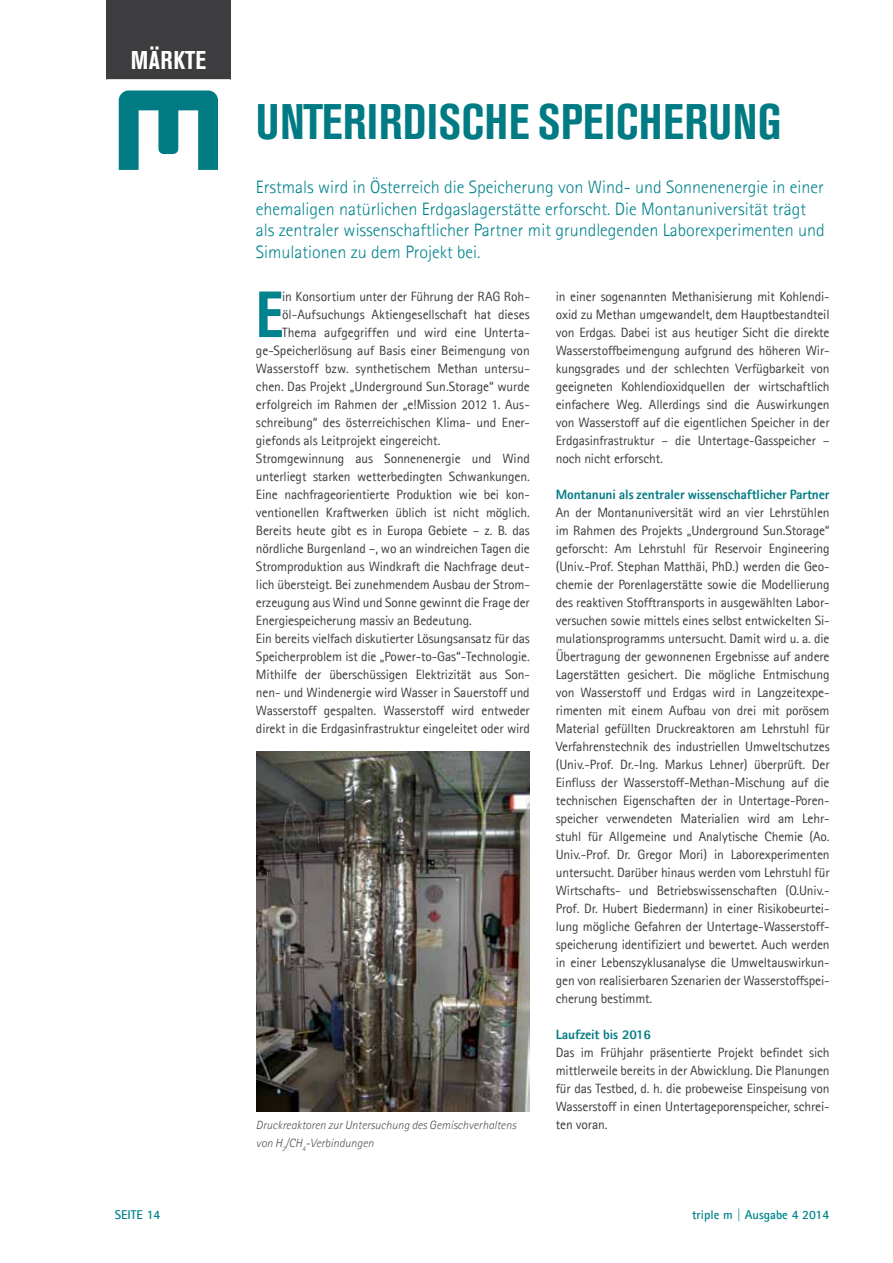
<style>
.page{position:relative;width:893px;height:1263px;background:#fff}
.page>*{position:absolute;margin:0;border:0;box-sizing:border-box;transform-origin:0 0}
.t1{font:700 condensed 64.5px "Akzidenz Grotesk BE";color:#00838c}
.t2{font:700 condensed 49.5px "Akzidenz Grotesk BE";letter-spacing:.01em;color:#007b84}
.t3{font:700 condensed 25.5px "Akzidenz Grotesk BE";letter-spacing:.03em;color:#fff}
.t4{font:300 18px/21.6px "Agfa Rotis Sans Serif";color:#00838c}
.t5{font:13.5px/18px "Agfa Rotis Sans Serif";letter-spacing:-.01em;color:#3d3c3e;text-align:justify}
.t6{font:800 13.5px "Agfa Rotis Sans Serif";letter-spacing:-.01em;color:#007b84}
.t7{font:700 12.75px "Agfa Rotis Sans Serif";color:#00838c}
.t8{font:italic 300 12px "Agfa Rotis Sans Serif";color:#525254}
</style>
<div class="page">
<img style="left:257px;top:751px;width:272px;height:360px">
<div style="left:106px;top:0;width:124px;height:79px;background:#3d3c3e"></div>
<svg style="left:106px;top:79px;width:124px;height:91px"></svg>
<h3 class="t3" style="left:131px;top:45px;width:77px">MÄRKTE</h3>
<h2 class="t2" style="left:256px;top:94px;width:522px">UNTERIRDISCHE SPEICHERUNG</h2>
<p class="t4" style="left:256px;top:176px;width:570px">Erstmals wird in Österreich die Speicherung von Wind- und Sonnenenergie in einer ehemaligen natürlichen Erdgaslagerstätte erforscht. Die Montanuniversität trägt als zentraler wissenschaftlicher Partner mit grundlegenden Laborexperimenten und Simulationen zu dem Projekt bei.</p>
<h1 class="t1" style="left:256px;top:278px;width:24px">E</h1>
<p class="t5" style="left:282px;top:287px;width:248px">in Konsortium unter der Führung der RAG Roh-</p>
<p class="t5" style="left:556px;top:287px;width:275px">in einer sogenannten Methanisierung mit Kohlendi&shy;oxid zu Methan umgewandelt, dem Hauptbestandteil von Erdgas. Dabei ist aus heutiger Sicht die direkte Wasserstoffbeimengung aufgrund des höheren Wir&shy;kungsgrades und der schlechten Verfügbarkeit von geeigneten Kohlendioxidquellen der wirtschaftlich einfachere Weg. Allerdings sind die Auswirkungen von Wasserstoff auf die eigentlichen Speicher in der Erdgasinfrastruktur – die Untertage-Gasspeicher – noch nicht erforscht.</p>
<p class="t6" style="left:556px;top:486px;width:275px">Montanuni als zentraler wissenschaftlicher Partner</p>
<p class="t5" style="left:556px;top:503px;width:275px">An der Montanuniversität wird an vier Lehrstühlen im Rahmen des Projekts „Underground Sun.Storage“ geforscht: Am Lehrstuhl für Reservoir Engineering (Univ.-Prof. Stephan Matthäi, PhD.) werden die Geo&shy;chemie der Porenlagerstätte sowie die Modellierung des reaktiven Stofftransports in ausgewählten Labor&shy;versuchen sowie mittels eines selbst entwickelten Si&shy;mulationsprogramms untersucht. Damit wird u. a. die Übertragung der gewonnenen Ergebnisse auf andere Lagerstätten gesichert. Die mögliche Entmischung von Wasserstoff und Erdgas wird in Langzeitexpe&shy;rimenten mit einem Aufbau von drei mit porösem Material gefüllten Druckreaktoren am Lehrstuhl für Verfahrenstechnik des industriellen Umweltschutzes (Univ.-Prof. Dr.-Ing. Markus Lehner) überprüft. Der Einfluss der Wasserstoff-Methan-Mischung auf die technischen Eigenschaften der in Untertage-Poren&shy;speicher verwendeten Materialien wird am Lehr&shy;stuhl für Allgemeine und Analytische Chemie (Ao.<br>Univ.-Prof. Dr. Gregor Mori) in Laborexperimenten untersucht. Darüber hinaus werden vom Lehrstuhl für Wirtschafts- und Betriebswissenschaften (O.Univ.- Prof. Dr. Hubert Biedermann) in einer Risikobeurtei&shy;lung mögliche Gefahren der Untertage-Wasserstoff&shy;speicherung identifiziert und bewertet. Auch werden in einer Lebenszyklusanalyse die Umweltauswirkun&shy;gen von realisierbaren Szenarien der Wasserstoffspei&shy;cherung bestimmt.</p>
<p class="t6" style="left:556px;top:1026px;width:97px">Laufzeit bis 2016</p>
<p class="t5" style="left:556px;top:1043px;width:275px">Das im Frühjahr präsentierte Projekt befindet sich mittlerweile bereits in der Abwicklung. Die Planungen für das Testbed, d. h. die probeweise Einspeisung von Wasserstoff in einen Untertageporenspeicher, schrei-</p>
<p class="t5" style="left:282px;top:305px;width:249px">öl-Aufsuchungs Aktiengesellschaft hat dieses</p>
<p class="t5" style="left:282px;top:323px;width:249px">Thema aufgegriffen und wird eine Unterta-</p>
<p class="t5" style="left:256px;top:341px;width:275px">ge-Speicherlösung auf Basis einer Beimengung von</p>
<p class="t5" style="left:256px;top:359px;width:275px">Wasserstoff bzw. synthetischem Methan untersu-</p>
<p class="t5" style="left:256px;top:377px;width:275px">chen. Das Projekt „Underground Sun.Storage“ wurde</p>
<p class="t5" style="left:256px;top:395px;width:275px">erfolgreich im Rahmen der „e!Mission 2012 1. Aus-</p>
<p class="t5" style="left:256px;top:413px;width:275px">schreibung“ des österreichischen Klima- und Ener-</p>
<p class="t5" style="left:256px;top:431px;width:186px">giefonds als Leitprojekt eingereicht.</p>
<p class="t5" style="left:256px;top:449px;width:275px">Stromgewinnung aus Sonnenenergie und Wind</p>
<p class="t5" style="left:256px;top:467px;width:275px">unterliegt starken wetterbedingten Schwankungen.</p>
<p class="t5" style="left:256px;top:485px;width:275px">Eine nachfrageorientierte Produktion wie bei kon-</p>
<p class="t5" style="left:256px;top:503px;width:275px">ventionellen Kraftwerken üblich ist nicht möglich.</p>
<p class="t5" style="left:256px;top:521px;width:275px">Bereits heute gibt es in Europa Gebiete – z. B. das</p>
<p class="t5" style="left:256px;top:539px;width:275px">nördliche Burgenland –, wo an windreichen Tagen die</p>
<p class="t5" style="left:256px;top:557px;width:275px">Stromproduktion aus Windkraft die Nachfrage deut-</p>
<p class="t5" style="left:256px;top:575px;width:275px">lich übersteigt. Bei zunehmendem Ausbau der Strom-</p>
<p class="t5" style="left:256px;top:593px;width:275px">erzeugung aus Wind und Sonne gewinnt die Frage der</p>
<p class="t5" style="left:256px;top:611px;width:217px">Energiespeicherung massiv an Bedeutung.</p>
<p class="t5" style="left:256px;top:629px;width:275px">Ein bereits vielfach diskutierter Lösungsansatz für das</p>
<p class="t5" style="left:256px;top:647px;width:275px">Speicherproblem ist die „Power-to-Gas“-Technologie.</p>
<p class="t5" style="left:256px;top:665px;width:275px">Mithilfe der überschüssigen Elektrizität aus Son-</p>
<p class="t5" style="left:256px;top:683px;width:275px">nen- und Windenergie wird Wasser in Sauerstoff und</p>
<p class="t5" style="left:256px;top:701px;width:275px">Wasserstoff gespalten. Wasserstoff wird entweder</p>
<p class="t5" style="left:256px;top:719px;width:275px">direkt in die Erdgasinfrastruktur eingeleitet oder wird</p>
<p class="t8" style="left:256px;top:1118px;width:262px">Druckreaktoren zur Untersuchung des Gemischverhaltens</p>
<p class="t5" style="left:556px;top:1115px;width:53px">ten voran.</p>
<p class="t8" style="left:256px;top:1136px;width:119px">von H<sub>2</sub>/CH<sub>4</sub>-Verbindungen</p>
<p class="t7" style="left:115px;top:1207px;width:47px">SEITE 14</p>
<p class="t7" style="left:692px;top:1207px;width:139px">triple m | Ausgabe 4 2014</p>
</div>
